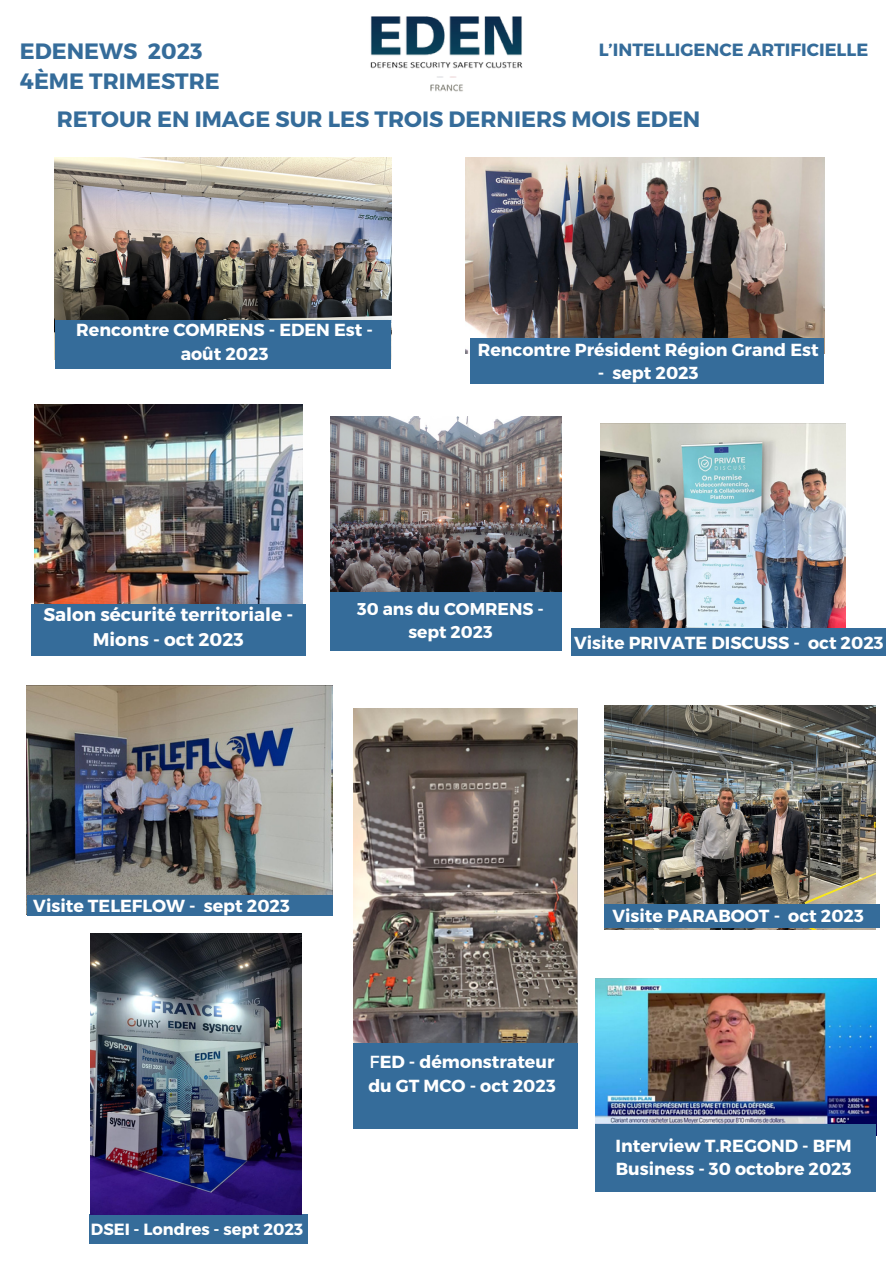
<style>
.page{position:relative;width:893px;height:1264px;background:#fff}
.page>*{position:absolute;margin:0;border:0;box-sizing:border-box;transform-origin:0 0}
.t1{font:700 22.2px "Montserrat";color:#356c9a}
.t2{font:700 18.3px/25.2px "Montserrat";color:#fff;text-align:center}
.t3{font:700 17.7px "Montserrat";color:#356c9a}
.t4{font:700 17.4px/23.5px "Montserrat";color:#fff}
.t5{font:700 17.1px/23.5px "Montserrat";color:#fff;text-align:center}
.t6{font:700 16.2px "Montserrat";color:#fff}
.s1{font-weight:400}
</style>
<div class="page">
<img style="left:370px;top:16px;width:153px;height:76px">
<img style="left:331px;top:416px;width:230px;height:176px">
<img style="left:353px;top:708px;width:224px;height:334px">
<img style="left:604px;top:705px;width:271px;height:224px">
<img style="left:34px;top:404px;width:269px;height:200px">
<div style="left:31px;top:604px;width:275px;height:51px;background:#356c9a"></div>
<img style="left:55px;top:158px;width:336px;height:162px">
<img style="left:601px;top:423px;width:244px;height:205px">
<img style="left:27px;top:685px;width:305px;height:210px">
<img style="left:465px;top:158px;width:359px;height:195px">
<div style="left:604px;top:904px;width:275px;height:23px;background:#356c9a"></div>
<div style="left:27px;top:895px;width:305px;height:21px;background:#356c9a"></div>
<div style="left:571px;top:628px;width:314px;height:27px;background:#356c9a"></div>
<div style="left:353px;top:1042px;width:224px;height:86px;background:#356c9a"></div>
<img style="left:595px;top:978px;width:281px;height:146px">
<div style="left:55px;top:320px;width:336px;height:49px;background:#356c9a"></div>
<div style="left:470px;top:338px;width:353px;height:46px;background:#356c9a"></div>
<div style="left:330px;top:592px;width:231px;height:58px;background:#356c9a"></div>
<div style="left:595px;top:1124px;width:281px;height:67px;background:#356c9a"></div>
<div style="left:89px;top:1214px;width:218px;height:29px;background:#356c9a"></div>
<img style="left:91px;top:933px;width:210px;height:281px">
<p class="t1" style="left:20px;top:36px;width:184px">EDENEWS 2023</p>
<p class="t1" style="left:20px;top:67px;width:201px">4ÈME TRIMESTRE</p>
<p class="t3" style="left:598px;top:38px;width:271px">L’INTELLIGENCE ARTIFICIELLE</p>
<p class="t1" style="left:57px;top:104px;width:645px">RETOUR EN IMAGE SUR LES TROIS DERNIERS MOIS EDEN</p>
<p class="t4" style="left:76px;top:317px;width:298px;text-align:center">Rencontre COMRENS - EDEN Est - août 2023</p>
<p class="t4" style="left:477px;top:337px;width:342px">Rencontre Président Région Grand Est</p>
<p class="t4" style="left:597px;top:360px;width:102px">- sept 2023</p>
<p class="t2" style="left:43px;top:601px;width:251px">Salon sécurité territoriale -<br>Mions - oct 2023</p>
<p class="t5" style="left:357px;top:596px;width:188px">30 ans du COMRENS - sept 2023</p>
<p class="t4" style="left:574px;top:630px;width:311px">Visite PRIVATE DISCUSS - oct 2023</p>
<p class="t4" style="left:33px;top:893px;width:258px">Visite TELEFLOW - sept 2023</p>
<p class="t6" style="left:91px;top:1218px;width:214px">DSEI - Londres - sept 2023</p>
<p class="t4" style="left:368px;top:1049px;width:189px"><span class="s1">F</span>ED - démonstrateur du GT MCO - oct 2023</p>
<p class="t4" style="left:612px;top:903px;width:253px">Visite PARABOOT - oct 2023</p>
<p class="t4" style="left:615px;top:1132px;width:237px">Interview T.REGOND - BFM<br>Business - 30 octobre 2023</p>
</div>
